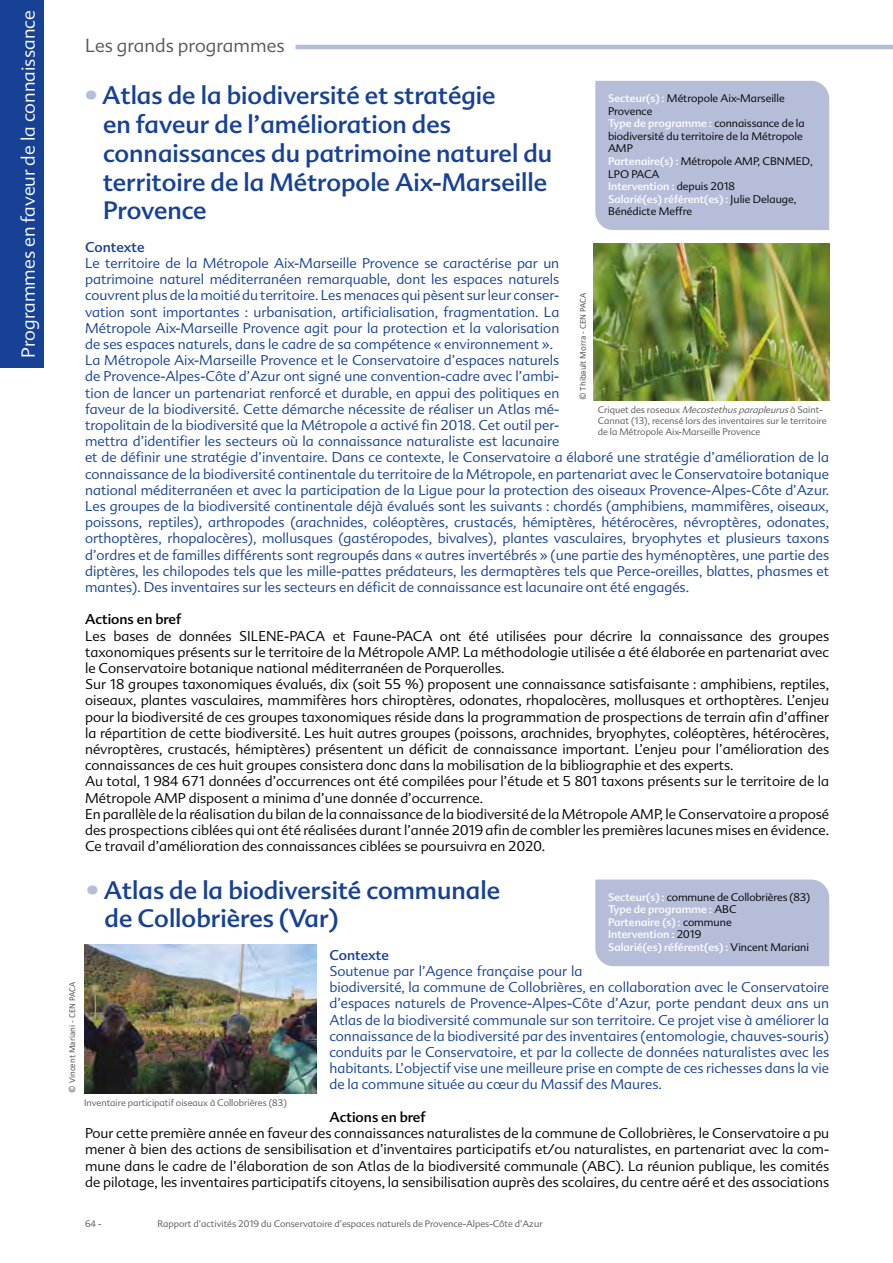
<style>
.page{position:relative;width:893px;height:1263px;background:#fff}
.page>*{position:absolute;margin:0;border:0;box-sizing:border-box;transform-origin:0 0}
.t1{font:24px/28.8px "Advert";color:#164194}
.t2{font:300 18px "Advert";color:#fff}
.t3{font:300 18px "Advert";color:#575756}
.t4{font:300 13.5px/16.2px "Advert";color:#164194}
.t5{font:300 13.5px/16.2px "Advert";color:#000;text-align:justify}
.t6{font:13.5px "Advert";color:#000}
.t7{font:13.5px "Advert";color:#164194}
.t8{font:300 10.5px/12.6px "Advert";color:#000}
.t9{font:10.5px/12.6px "Advert";color:#fff}
.t10{font:300 9px/10.8px "Advert";color:#575756}
.t11{font:9px "Calibri";color:#575756}
.s1{color:#b6bdd9}
.s2{font-weight:400;color:#fff}
.s3{font-style:italic}
.s4{font-weight:300;color:#000}
</style>
<div class="page">
<div style="left:0;top:0;width:43px;height:367px;background:#164194"></div>
<hr style="left:296px;top:45px;width:597px;height:4px;background:#b6bdd9">
<img style="left:84px;top:944px;width:233px;height:149px">
<div style="left:595px;top:879px;width:234px;height:87px;background:#b6bdd9"></div>
<div style="left:595px;top:81px;width:234px;height:149px;background:#b6bdd9"></div>
<img style="left:593px;top:243px;width:236px;height:157px">
<h2 class="t2" style="left:18px;top:358px;width:349px;rotate:-90deg">Programmes en faveur de la connaissance</h2>
<h2 class="t3" style="left:85px;top:35px;width:201px">Les grands programmes</h2>
<h1 class="t1" style="left:103px;top:81px;width:451px;text-indent:-18px"><span class="s1">•</span> Atlas de la biodiversité et stratégie<br>en faveur de l’amélioration des connaissances du patrimoine naturel du territoire de la Métropole Aix-Marseille<br>Provence</h1>
<p class="t7" style="left:85px;top:239px;width:61px">Contexte</p>
<p class="t4" style="left:85px;top:255px;width:746px">Le territoire de la Métropole Aix-Marseille Provence se caractérise par un<br>patrimoine naturel méditerranéen remarquable, dont les espaces naturels<br>couvrent plus de la moitié du territoire. Les menaces qui pèsent sur leur conser-<br>vation sont importantes : urbanisation, artificialisation, fragmentation. La<br>Métropole Aix-Marseille Provence agit pour la protection et la valorisation<br>de ses espaces naturels, dans le cadre de sa compétence « environnement ».<br>La Métropole Aix-Marseille Provence et le Conservatoire d’espaces naturels<br>de Provence-Alpes-Côte d’Azur ont signé une convention-cadre avec l’ambi-<br>tion de lancer un partenariat renforcé et durable, en appui des politiques en<br>faveur de la biodiversité. Cette démarche nécessite de réaliser un Atlas mé-<br>tropolitain de la biodiversité que la Métropole a activé fin 2018. Cet outil per-<br>mettra d’identifier les secteurs où la connaissance naturaliste est lacunaire<br>et de définir une stratégie d’inventaire. Dans ce contexte, le Conservatoire a élaboré une stratégie d’amélioration de la connaissance de la biodiversité continentale du territoire de la Métropole, en partenariat avec le Conservatoire botanique national méditerranéen et avec la participation de la Ligue pour la protection des oiseaux Provence-Alpes-Côte d’Azur.<br>Les groupes de la biodiversité continentale déjà évalués sont les suivants : chordés (amphibiens, mammifères, oiseaux, poissons, reptiles), arthropodes (arachnides, coléoptères, crustacés, hémiptères, hétérocères, névroptères, odonates, orthoptères, rhopalocères), mollusques (gastéropodes, bivalves), plantes vasculaires, bryophytes et plusieurs taxons d’ordres et de familles différents sont regroupés dans « autres invertébrés » (une partie des hyménoptères, une partie des diptères, les chilopodes tels que les mille-pattes prédateurs, les dermaptères tels que Perce-oreilles, blattes, phasmes et mantes). Des inventaires sur les secteurs en déficit de connaissance est lacunaire ont été engagés.</p>
<p class="t6" style="left:85px;top:611px;width:98px">Actions en bref</p>
<p class="t5" style="left:85px;top:628px;width:746px;text-align:left">Les bases de données SILENE-PACA et Faune-PACA ont été utilisées pour décrire la connaissance des groupes taxonomiques présents sur le territoire de la Métropole AMP. La méthodologie utilisée a été élaborée en partenariat avec le Conservatoire botanique national méditerranéen de Porquerolles.<br>Sur 18 groupes taxonomiques évalués, dix (soit 55 %) proposent une connaissance satisfaisante : amphibiens, reptiles, oiseaux, plantes vasculaires, mammifères hors chiroptères, odonates, rhopalocères, mollusques et orthoptères. L’enjeu pour la biodiversité de ces groupes taxonomiques réside dans la programmation de prospections de terrain afin d’affiner la répartition de cette biodiversité. Les huit autres groupes (poissons, arachnides, bryophytes, coléoptères, hétérocères, névroptères, crustacés, hémiptères) présentent un déficit de connaissance important. L’enjeu pour l’amélioration des connaissances de ces huit groupes consistera donc dans la mobilisation de la bibliographie et des experts.<br>Au total, 1 984 671 données d’occurrences ont été compilées pour l’étude et 5 801 taxons présents sur le territoire de la Métropole AMP disposent a minima d’une donnée d’occurrence.<br>En parallèle de la réalisation du bilan de la connaissance de la biodiversité de la Métropole AMP, le Conservatoire a proposé des prospections ciblées qui ont été réalisées durant l’année 2019 afin de combler les premières lacunes mises en évidence.<br>Ce travail d’amélioration des connaissances ciblées se poursuivra en 2020.</p>
<p class="t8" style="left:608px;top:92px;width:206px"><span class="s2">Secteur(s) :</span> Métropole Aix-Marseille<br>Provence<br><span class="s2">Type de programme :</span> connaissance de la biodiversité du territoire de la Métropole<br>AMP<br><span class="s2">Partenaire(s) :</span> Métropole AMP, CBNMED,<br>LPO PACA<br><span class="s2">Intervention :</span> depuis 2018<br><span class="s2">Salarié(es) référent(es) :</span> Julie Delauge,<br>Bénédicte Meffre</p>
<p class="t11" style="left:576px;top:400px;width:109px;rotate:-90deg">© Thibault Morra - CEN PACA</p>
<p class="t10" style="left:598px;top:405px;width:230px">C r i q u e t d e s ro s e a u x <span class="s3">Mecostethusparapleurus</span>à S a i n t -<br>Cannat (13), recensé lors des inventaires sur le territoire de la Métropole Aix-Marseille Provence</p>
<p class="t11" style="left:66px;top:1093px;width:112px;rotate:-90deg">© Vincent Mariani - CEN PACA</p>
<h1 class="t1" style="left:105px;top:875px;width:397px;text-indent:-18px"><span class="s1">•</span> Atlas de la biodiversité communale de Collobrières (Var)</h1>
<p class="t7" style="left:329px;top:947px;width:61px">Contexte</p>
<p class="t4" style="left:329px;top:963px;width:501px">Soutenue par l’Agence française pour la<br>biodiversité, la commune de Collobrières, en collaboration avec le Conservatoire d’espaces naturels de Provence-Alpes-Côte d’Azur, porte pendant deux ans un Atlas de la biodiversité communale sur son territoire. Ce projet vise à améliorer la connaissance de la biodiversité par des inventaires (entomologie, chauves-souris) conduits par le Conservatoire, et par la collecte de données naturalistes avec les habitants. L’objectif vise une meilleure prise en compte de ces richesses dans la vie de la commune située au cœur du Massif des Maures.</p>
<p class="t6" style="left:329px;top:1109px;width:98px">Actions en bref</p>
<p class="t5" style="left:85px;top:1125px;width:746px">Pour cette première année en faveur des connaissances naturalistes de la commune de Collobrières, le Conservatoire a pu mener à bien des actions de sensibilisation et d’inventaires participatifs et/ou naturalistes, en partenariat avec la com&shy;mune dans le cadre de l’élaboration de son Atlas de la biodiversité communale (ABC). La réunion publique, les comités de pilotage, les inventaires participatifs citoyens, la sensibilisation auprès des scolaires, du centre aéré et des associations</p>
<p class="t9" style="left:608px;top:890px;width:204px">Secteur(s) : <span class="s4">commune de Collobrières (83)<br></span>Type de programme : <span class="s4">ABC<br></span>Partenaire (s) : <span class="s4">commune<br></span>Intervention : <span class="s4">2019<br></span>Salarié(es) référent(es) : <span class="s4">Vincent Mariani</span></p>
<p class="t10" style="left:84px;top:1097px;width:204px">Inventaire participatif oiseaux à Collobrières (83)</p>
<p class="t10" style="left:85px;top:1219px;width:18px">64 -</p>
<p class="t10" style="left:157px;top:1219px;width:387px">Rapport d’activités 2019 du Conservatoire d’espaces naturels de Provence-Alpes-Côte d’Azur</p>
</div>
